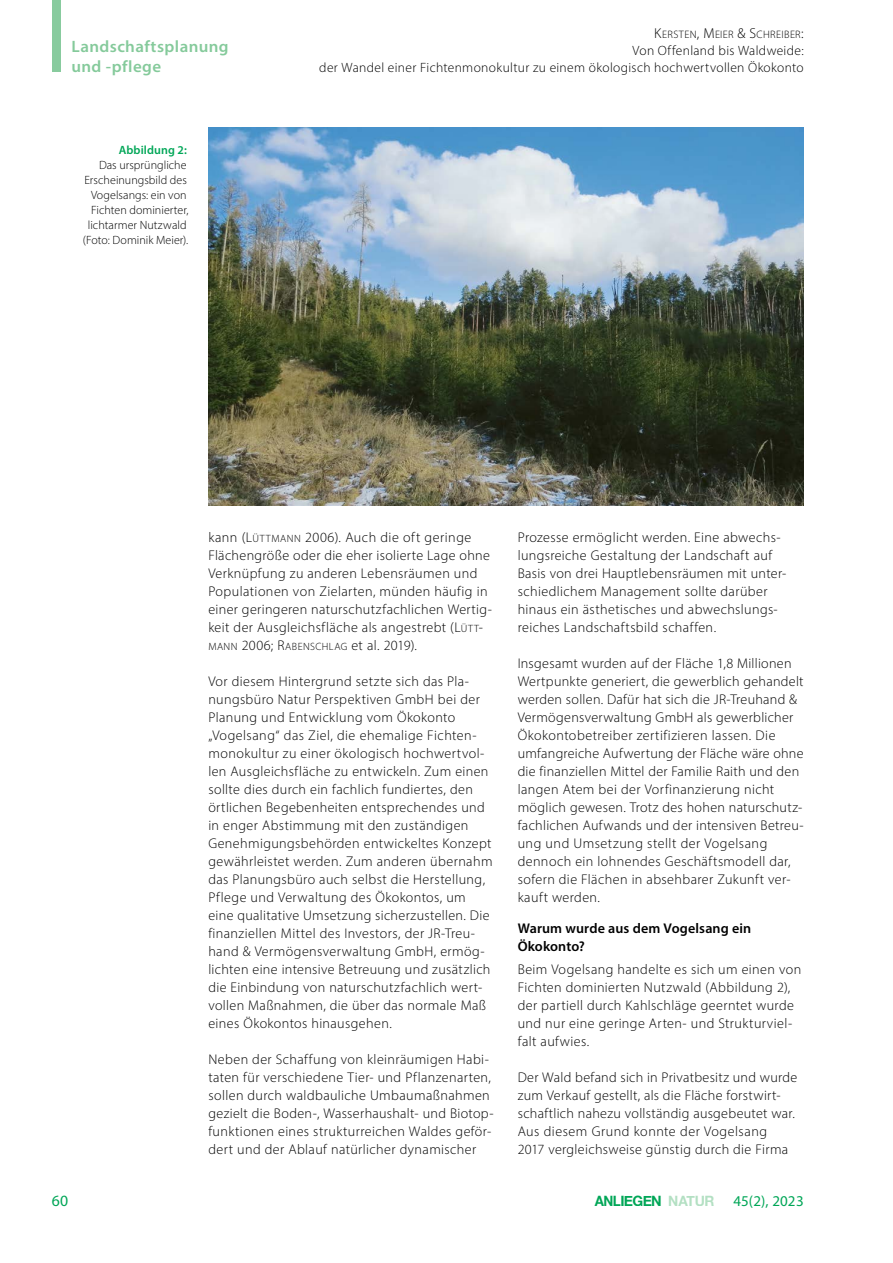
<style>
.page{position:relative;width:893px;height:1263px;background:#fff}
.page>*{position:absolute;margin:0;border:0;box-sizing:border-box;transform-origin:0 0}
.t1{font:600 16.5px/19.5px "Myriad Pro";letter-spacing:.025em;color:#85ca9b}
.t2{font:15.75px "Myriad Pro";color:#00a657}
.t3{font:15px "Myriad Pro";letter-spacing:.01em;color:#00a657}
.t4{font:700 14.25px "Helvetica Neue";letter-spacing:-.035em;color:#00a657;scale:.94 1}
.P__Fließtext_2Sp{font:300 14.1px/18px "Myriad Pro";letter-spacing:.025em;color:#000}
.H1__Headline_Fliess{font:600 14.1px/18px "Myriad Pro";letter-spacing:.01em;color:#000}
.t5{font:300 13.5px/16.8px "Myriad Pro";letter-spacing:.025em;color:#000;text-align:right}
.Bildlegende_rechtsbü{font:300 12px/15px "Myriad Pro";letter-spacing:.005em;color:#000;text-align:right}
.Bildlegende_headline{font:600 12px "Myriad Pro";letter-spacing:.01em;color:#00a657}
.t6{font:300 10.8px "Myriad Pro";letter-spacing:.035em;color:#000}
.s1{font-size:14.4px}
.s2{font-style:inherit}
.s3{font-size:10.65px}
.s4{color:rgb(104 193 135/.5)}
</style>
<div class="page">
<div style="left:52px;top:0;width:8px;height:71px;background:#85ca9b"></div>
<img style="left:208px;top:128px;width:596px;height:378px">
<p class="t1" style="left:71px;top:36px;width:159px">Landschaftsplanung und -pflege</p>
<p class="Bildlegende_headline" style="left:119px;top:142px;width:70px">Abbildung 2:</p>
<p class="Bildlegende_rechtsbü" style="left:83px;top:157px;width:107px">Das ursprüngliche<br>Erscheinungsbild des<br>Vogelsangs: ein von<br>Fichten dominierter, lichtarmer Nutzwald (Foto: Dominik Meier).</p>
<p class="t6" style="left:654px;top:28px;width:151px"><span class="s1">K</span>ERSTEN<span class="s1">, M</span>EIER <span class="s1">&amp; S</span>CHREIBER<span class="s1">:</span></p>
<p class="t5" style="left:319px;top:42px;width:486px">Von Offenland bis Waldweide:<br>der Wandel einer Fichtenmonokultur zu einem ökologisch hochwertvollen Ökokonto</p>
<p class="P__Fließtext_2Sp" style="left:208px;top:528px;width:285px">kann (<span class="s2">L</span><span class="s3">ÜTTMANN</span> 2006). Auch die oft geringe Flächengröße oder die eher isolierte Lage ohne Verknüpfung zu anderen Lebensräumen und Populationen von Zielarten, münden häufig in einer geringeren naturschutzfachlichen Wertig&shy;keit der Ausgleichsfläche als angestrebt (<span class="s2">L</span><span class="s3">ÜTT</span><span class="s2">-</span><span class="s3">MANN</span> 2006; <span class="s2">R</span><span class="s3">ABENSCH LAG</span> et al. 2019).</p>
<p class="P__Fließtext_2Sp" style="left:208px;top:672px;width:286px">Vor diesem Hintergrund setzte sich das Pla&shy;nungsbüro Natur Perspektiven GmbH bei der Planung und Entwicklung vom Ökokonto „Vogelsang“ das Ziel, die ehemalige Fichten&shy;monokultur zu einer ökologisch hochwertvol&shy;len Ausgleichsfläche zu entwickeln. Zum einen sollte dies durch ein fachlich fundiertes, den örtlichen Begebenheiten entsprechendes und in enger Abstimmung mit den zuständigen Genehmigungsbehörden entwickeltes Konzept gewährleistet werden. Zum anderen übernahm das Planungsbüro auch selbst die Herstellung, Pflege und Verwaltung des Ökokontos, um eine qualitative Umsetzung sicherzustellen. Die finanziellen Mittel des Investors, der JR-Treu&shy;hand &amp; Vermögensverwaltung GmbH, ermög&shy;lichten eine intensive Betreuung und zusätzlich die Einbindung von naturschutzfachlich wert&shy;vollen Maßnahmen, die über das normale Maß eines Ökokontos hinausgehen.</p>
<p class="P__Fließtext_2Sp" style="left:208px;top:1050px;width:286px">Neben der Schaffung von kleinräumigen Habi&shy;taten für verschiedene Tier- und Pflanzenarten, sollen durch waldbauliche Umbaumaßnahmen gezielt die Boden-, Wasserhaushalt- und Biotop&shy;funktionen eines strukturreichen Waldes geför&shy;dert und der Ablauf natürlicher dynamischer</p>
<p class="P__Fließtext_2Sp" style="left:518px;top:528px;width:270px">Prozesse ermöglicht werden. Eine abwechs&shy;lungsreiche Gestaltung der Landschaft auf Basis von drei Hauptlebensräumen mit unter&shy;schiedlichem Management sollte darüber hinaus ein ästhetisches und abwechslungs&shy;reiches Landschaftsbild schaffen.</p>
<p class="P__Fließtext_2Sp" style="left:518px;top:654px;width:287px">Insgesamt wurden auf der Fläche 1,8 Millionen Wertpunkte generiert, die gewerblich gehandelt werden sollen. Dafür hat sich die JR-Treuhand &amp; Vermögensverwaltung GmbH als gewerblicher Ökokontobetreiber zertifizieren lassen. Die umfangreiche Aufwertung der Fläche wäre ohne die finanziellen Mittel der Familie Raith und den langen Atem bei der Vorfinanzierung nicht möglich gewesen. Trotz des hohen naturschutz&shy;fachlichen Aufwands und der intensiven Betreu&shy;ung und Umsetzung stellt der Vogelsang dennoch ein lohnendes Geschäftsmodell dar, sofern die Flächen in absehbarer Zukunft ver&shy;kauft werden.</p>
<h1 class="H1__Headline_Fliess" style="left:518px;top:919px;width:235px">Warum wurde aus dem Vogelsang ein<br>Ökokonto?</h1>
<p class="P__Fließtext_2Sp" style="left:518px;top:960px;width:285px">Beim Vogelsang handelte es sich um einen von Fichten dominierten Nutzwald (Abbildung 2), der partiell durch Kahlschläge geerntet wurde und nur eine geringe Arten- und Strukturviel&shy;falt aufwies.</p>
<p class="P__Fließtext_2Sp" style="left:518px;top:1068px;width:281px">Der Wald befand sich in Privatbesitz und wurde zum Verkauf gestellt, als die Fläche forstwirt&shy;schaftlich nahezu vollständig ausgebeutet war.<br>Aus diesem Grund konnte der Vogelsang 2017 vergleichsweise günstig durch die Firma</p>
<p class="t4" style="left:595px;top:1189px;width:129px">ANLIEGEN <span class="s4">NATUR</span></p>
<p class="t2" style="left:52px;top:1191px;width:18px">60</p>
<p class="t3" style="left:733px;top:1191px;width:72px">45(2), 2023</p>
</div>
